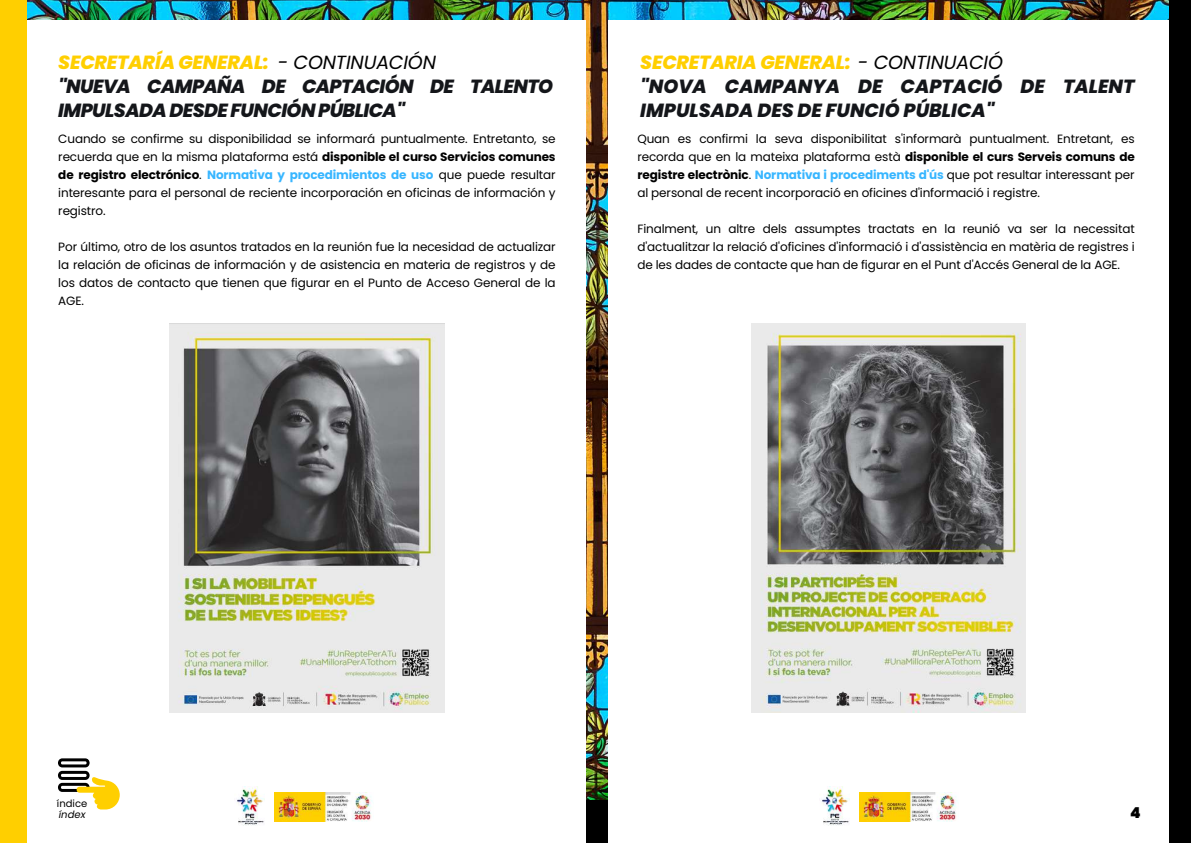
<style>
.page{position:relative;width:1191px;height:843px;background:#fff}
.page>*{position:absolute;margin:0;border:0;box-sizing:border-box;transform-origin:0 0}
.t1{font:italic 800 19px/24px "Poppins";letter-spacing:-.03em;color:#14161a}
.t2{font:italic 800 19px/24px "Poppins";letter-spacing:-.01em;color:#14161a}
.t3{font:900 15px "Poppins";color:#000}
.t4{font:12px/18px "Poppins";letter-spacing:-.01em;color:#000;text-align:justify}
.t5{font:10px "Poppins";color:#000}
.t6{font:italic 10px "Poppins";color:#000}
.s1{color:#ffcf00}
.s2{font-weight:400;color:#000}
.s3{font-weight:700}
.s4{font-weight:700;color:#38b6ff}
</style>
<div class="page">
<img style="left:27px;top:0;width:1141px;height:799px">
<div style="left:0;top:20px;width:585px;height:822px;background:#fff"></div>
<div style="left:0;top:0;width:27px;height:842px;background:#ffcf00"></div>
<div style="left:608px;top:20px;width:582px;height:822px;background:#fff"></div>
<div style="left:1168px;top:0;width:22px;height:842px;background:#000"></div>
<img style="left:859px;top:792px;width:99px;height:28px">
<img style="left:822px;top:786px;width:27px;height:38px">
<svg style="left:58px;top:758px;width:61px;height:51px"></svg>
<img style="left:274px;top:792px;width:99px;height:28px">
<img style="left:237px;top:786px;width:27px;height:38px">
<img style="left:170px;top:323px;width:274px;height:389px">
<img style="left:752px;top:323px;width:273px;height:389px">
<h1 class="t1" style="left:58px;top:50px;width:496px"><span class="s1">SECRETARÍA GENERAL:</span> <span class="s2">- CONTINUACIÓN<br></span>"NUEVA CAMPAÑA DE CAPTACIÓN DE TALENTO<br>IMPULSADA DESDE FUNCIÓN PÚBLICA"</h1>
<p class="t4" style="left:58px;top:130px;width:499px">Cuando se confirme su disponibilidad se informará puntualmente. Entretanto, se recuerda que en la misma plataforma está <span class="s3">disponible el curso Servicios comunes de registro electrónico</span>. <span class="s4">Normativa y procedimientos de uso</span> que puede resultar interesante para el personal de reciente incorporación en oficinas de información y registro.</p>
<p class="t4" style="left:58px;top:238px;width:499px">Por último, otro de los asuntos tratados en la reunión fue la necesidad de actualizar la relación de oficinas de información y de asistencia en materia de registros y de los datos de contacto que tienen que figurar en el Punto de Acceso General de la AGE.</p>
<h1 class="t2" style="left:640px;top:50px;width:496px"><span class="s1">SECRETARIA GENERAL:</span> <span class="s2">- CONTINUACIÓ<br></span>"NOVA CAMPANYA DE CAPTACIÓ DE TALENT<br>IMPULSADA DES DE FUNCIÓ PÚBLICA"</h1>
<p class="t4" style="left:637px;top:130px;width:499px">Quan es confirmi la seva disponibilitat s'informarà puntualment. Entretant, es recorda que en la mateixa plataforma està <span class="s3">disponible el curs Serveis comuns de registre electrònic</span>. <span class="s4">Normativa i procediments d'ús</span> que pot resultar interessant per al personal de recent incorporació en oficines d'informació i registre.</p>
<p class="t4" style="left:637px;top:220px;width:499px">Finalment, un altre dels assumptes tractats en la reunió va ser la necessitat d'actualitzar la relació d'oficines d'informació i d'assistència en matèria de registres i de les dades de contacte que han de figurar en el Punt d'Accés General de la AGE.</p>
<p class="t5" style="left:57px;top:795px;width:32px">índice</p>
<p class="t6" style="left:59px;top:807px;width:28px">índex</p>
<p class="t3" style="left:1130px;top:802px;width:12px">4</p>
</div>
